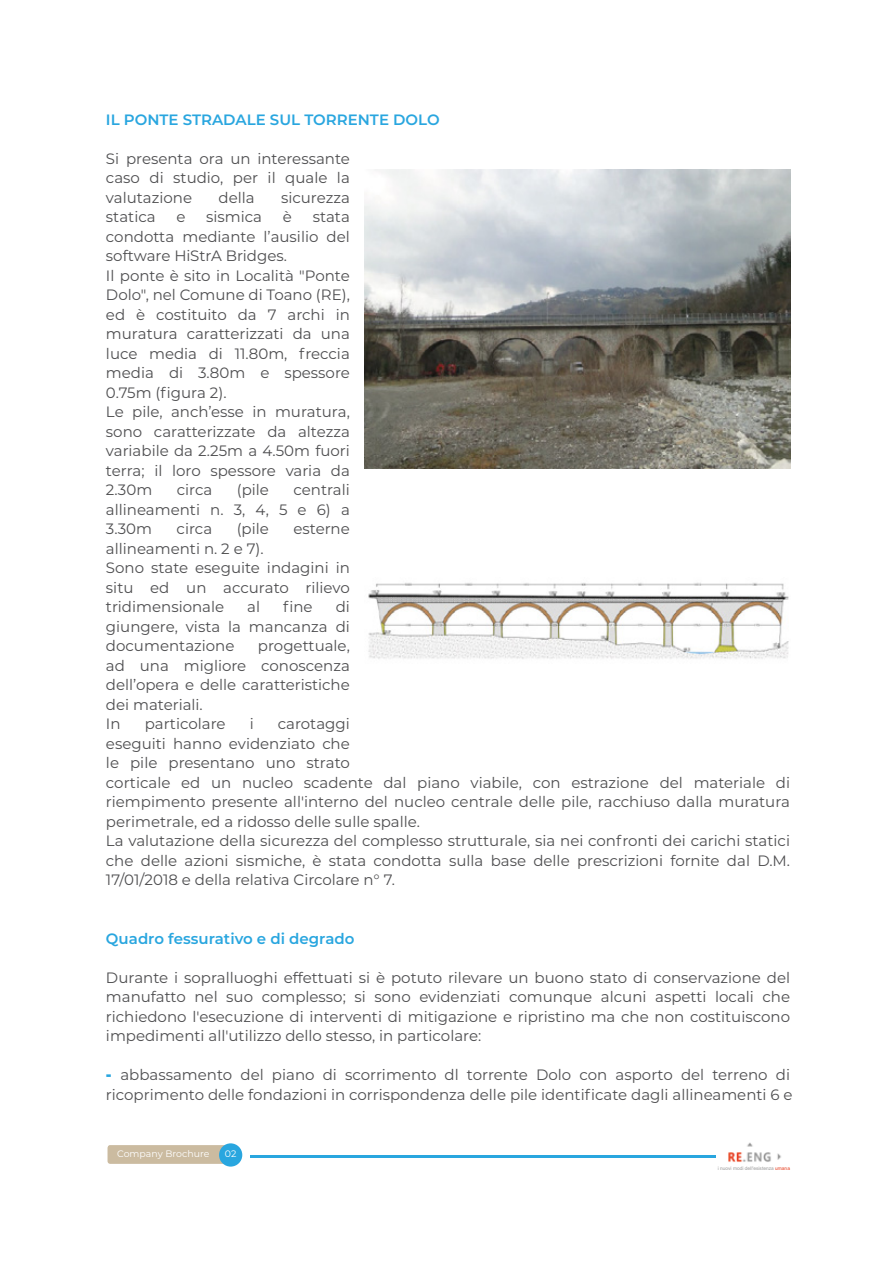
<style>
.page{position:relative;width:893px;height:1263px;background:#fff}
.page>*{position:absolute;margin:0;border:0;box-sizing:border-box;transform-origin:0 0}
.t1{font:15px/19.5px "Montserrat";color:#4e4e50}
.t2{font:600 15px "Montserrat";color:#29a6df}
.t3{font:9.45px "Montserrat";color:#fff}
.t4{font:4.8px "Arial";color:#999}
.s1{font-weight:900;color:#29a6df}
.s2{color:#e73d1e}
</style>
<div class="page">
<div style="left:108px;top:1145px;width:126px;height:19px;background:#cbbba0;border-radius:3px"></div>
<div style="left:219px;top:1143px;width:23px;height:23px;background:#29a6df;border-radius:50%"></div>
<hr style="left:250px;top:1155px;width:466px;height:2px;background:#29a6df">
<img style="left:728px;top:1142px;width:53px;height:20px">
<img style="left:368px;top:582px;width:421px;height:77px">
<img style="left:365px;top:170px;width:425px;height:298px">
<p class="t2" style="left:106px;top:109px;width:335px">IL PONTE STRADALE SUL TORRENTE DOLO</p>
<p class="t1" style="left:106px;top:148px;width:245px;text-align:justify">Si presenta ora un interessante caso di studio, per il quale la valutazione</p>
<p class="t1" style="left:218px;top:187px;width:38px">della</p>
<p class="t1" style="left:281px;top:187px;width:70px">sicurezza</p>
<p class="t1" style="left:106px;top:207px;width:51px">statica</p>
<p class="t1" style="left:176px;top:207px;width:11px">e</p>
<p class="t1" style="left:206px;top:207px;width:57px">sismica</p>
<p class="t1" style="left:283px;top:207px;width:11px">è</p>
<p class="t1" style="left:106px;top:207px;width:245px;text-indent:207px">stata condotta mediante l’ausilio del software HiStrA Bridges.<br>Il ponte è sito in Località "Ponte<br>Dolo", nel Comune di Toano (RE), ed è costituito da 7 archi in muratura caratterizzati da una luce media di 11.80m, freccia media di 3.80m e spessore<br>0.75m (figura 2).<br>Le pile, anch’esse in muratura, sono caratterizzate da altezza variabile da 2.25m a 4.50m fuori terra; il loro spessore varia da<br>2.30m</p>
<p class="t1" style="left:106px;top:480px;width:245px;text-align:justify;text-indent:187px">centrali allineamenti n. 3, 4, 5 e 6) a 3.30m</p>
<p class="t1" style="left:177px;top:480px;width:37px">circa</p>
<p class="t1" style="left:237px;top:480px;width:34px">(pile</p>
<p class="t1" style="left:177px;top:519px;width:37px">circa</p>
<p class="t1" style="left:237px;top:519px;width:34px">(pile</p>
<p class="t1" style="left:293px;top:519px;width:58px">esterne</p>
<p class="t1" style="left:106px;top:538px;width:245px">allineamenti n. 2 e 7).<br>Sono state eseguite indagini in situ ed un accurato rilievo tridimensionale</p>
<p class="t1" style="left:247px;top:597px;width:14px">al</p>
<p class="t1" style="left:283px;top:597px;width:31px">fine</p>
<p class="t1" style="left:106px;top:597px;width:245px;text-align:justify;text-indent:230px">di giungere, vista la mancanza di documentazione</p>
<p class="t1" style="left:106px;top:636px;width:245px;text-indent:152px">progettuale, ad una migliore conoscenza dell’opera e delle caratteristiche dei materiali.<br>In</p>
<p class="t1" style="left:106px;top:714px;width:686px;text-indent:172px">carotaggi<br>eseguiti hanno evidenziato che<br>le pile presentano uno strato<br>corticale ed un nucleo scadente dal piano viabile, con estrazione del materiale di riempimento presente all'interno del nucleo centrale delle pile, racchiuso dalla muratura perimetrale, ed a ridosso delle sulle spalle.<br>La valutazione della sicurezza del complesso strutturale, sia nei confronti dei carichi statici che delle azioni sismiche, è stata condotta sulla base delle prescrizioni fornite dal D.M.<br>17/01/2018 e della relativa Circolare n° 7.</p>
<p class="t1" style="left:145px;top:714px;width:82px">particolare</p>
<p class="t1" style="left:250px;top:714px;width:6px">i</p>
<p class="t2" style="left:106px;top:928px;width:250px">Quadro fessurativo e di degrado</p>
<p class="t1" style="left:106px;top:967px;width:686px;text-align:justify">Durante i sopralluoghi effettuati si è potuto rilevare un buono stato di conservazione del manufatto nel suo complesso; si sono evidenziati comunque alcuni aspetti locali che richiedono l'esecuzione di interventi di mitigazione e ripristino ma che non costituiscono impedimenti all'utilizzo dello stesso, in particolare:</p>
<p class="t1" style="left:106px;top:1065px;width:688px"><span class="s1">-</span> abbassamento del piano di scorrimento dl torrente Dolo con asporto del terreno di ricoprimento delle fondazioni in corrispondenza delle pile identificate dagli allineamenti 6 e</p>
<p class="t3" style="left:117px;top:1147px;width:94px">Company Brochure</p>
<p class="t3" style="left:225px;top:1147px;width:13px">02</p>
<p class="t4" style="left:718px;top:1164px;width:74px">i nuovi modi dell'esistenza <span class="s2">umana</span></p>
</div>
